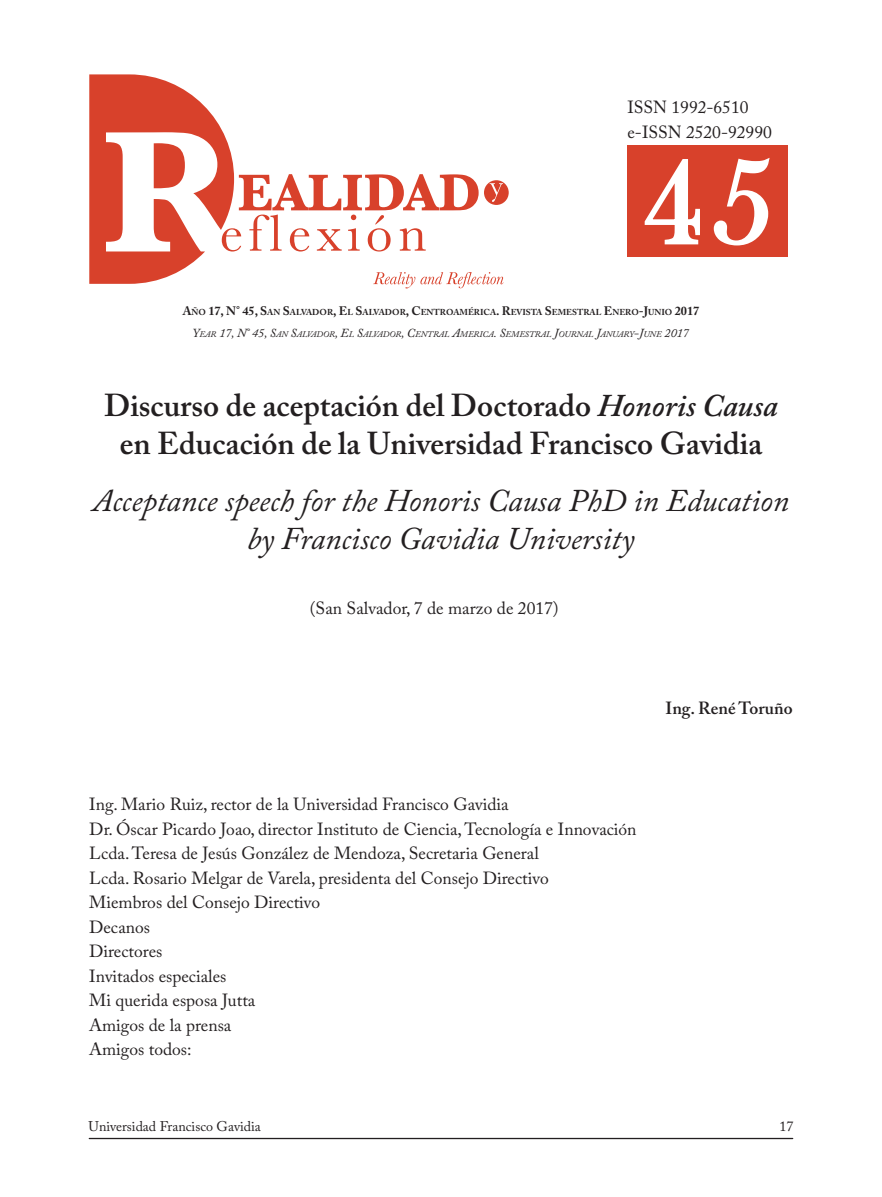
<style>
.page{position:relative;width:882px;height:1197px;background:#fff}
.page>*{position:absolute;margin:0;border:0;box-sizing:border-box;transform-origin:0 0}
.t1{font:122.5px "Bask Old Face";color:#fff}
.t2{font:600 31.5px/37.8px "Adobe Caslon Pro";color:#231f20;text-align:center}
.t3{font:italic 31.5px/37.8px "Adobe Caslon Pro";color:#231f20;text-align:center}
.t4{font:17.5px "Adobe Caslon Pro";color:#231f20}
.t5{font:600 17.5px "Adobe Caslon Pro";color:#231f20}
.t6{font:14px "Adobe Caslon Pro";color:#231f20}
.t7{font:italic 8.58px "Adobe Caslon Pro";color:#231f20}
.t8{font:700 8.58px "Adobe Caslon Pro";color:#231f20}
.s1{font-size:12.25px}
.s2{font-style:italic}
</style>
<div class="page">
<hr style="left:89px;top:1138px;width:704px;height:1px;background:#231f20">
<div style="left:627px;top:145px;width:161px;height:112px;background:#d8412b"></div>
<svg style="left:644px;top:159px;width:56px;height:86px"></svg>
<svg style="left:713px;top:157px;width:57px;height:89px"></svg>
<svg style="left:89px;top:74px;width:420px;height:214px"></svg>
<p class="t4" style="left:627px;top:97px;width:123px">ISSN 1992-6510</p>
<p class="t4" style="left:627px;top:121px;width:146px">e-ISSN 2520-92990</p>
<p class="t1" style="left:642px;top:135px;width:132px">45</p>
<p class="t8" style="left:183px;top:308px;width:518px"><span class="s1">A</span>ÑO <span class="s1">17, N° 45, S</span>AN <span class="s1">S</span>ALVADOR<span class="s1">, E</span>L <span class="s1">S</span>ALVADOR<span class="s1">, C</span>ENTROAMÉRICA <span class="s1">. R</span>EVISTA <span class="s1">S</span>EMESTRAL <span class="s1">E</span>NERO<span class="s1">-J</span>UNIO <span class="s1">2017</span></p>
<p class="t7" style="left:193px;top:329px;width:498px"><span class="s1">Y</span>EAR <span class="s1">17, N° 45, S</span>AN <span class="s1">S</span>ALVADOR<span class="s1">, E</span>L <span class="s1">S</span>ALVADOR<span class="s1">, C</span>ENTRAL <span class="s1">A</span>MERICA<span class="s1">. S</span>EMESTRAL <span class="s1">J</span>OURNAL <span class="s1">J</span>ANUARY<span class="s1">-J</span>UNE <span class="s1">2017</span></p>
<p class="t2" style="left:104px;top:386px;width:675px">Discurso de aceptación del Doctorado <span class="s2">Honoris Causa </span>en Educación de la Universidad Francisco Gavidia</p>
<p class="t3" style="left:93px;top:481px;width:698px">Acceptance speech for the Honoris Causa PhD in Education by Francisco Gavidia University</p>
<p class="t4" style="left:310px;top:598px;width:251px">(San Salvador, 7 de marzo de 2017)</p>
<p class="t5" style="left:666px;top:697px;width:129px">Ing. René Toruño</p>
<p class="t4" style="left:89px;top:794px;width:421px">Ing. Mario Ruiz, rector de la Universidad Francisco Gavidia</p>
<p class="t4" style="left:89px;top:818px;width:549px">Dr. Óscar Picardo Joao, director Instituto de Ciencia, Tecnología e Innovación</p>
<p class="t4" style="left:89px;top:843px;width:451px">Lcda. Teresa de Jesús González de Mendoza, Secretaria General</p>
<p class="t4" style="left:89px;top:867px;width:461px">Lcda. Rosario Melgar de Varela, presidenta del Consejo Directivo</p>
<p class="t4" style="left:89px;top:892px;width:232px">Miembros del Consejo Directivo</p>
<p class="t4" style="left:89px;top:916px;width:62px">Decanos</p>
<p class="t4" style="left:89px;top:941px;width:75px">Directores</p>
<p class="t4" style="left:89px;top:965px;width:139px">Invitados especiales</p>
<p class="t4" style="left:89px;top:990px;width:168px">Mi querida esposa Jutta</p>
<p class="t4" style="left:89px;top:1014px;width:144px">Amigos de la prensa</p>
<p class="t4" style="left:89px;top:1039px;width:104px">Amigos todos:</p>
<p class="t6" style="left:89px;top:1118px;width:174px">Universidad Francisco Gavidia</p>
<p class="t6" style="left:779px;top:1118px;width:15px">17</p>
</div>
